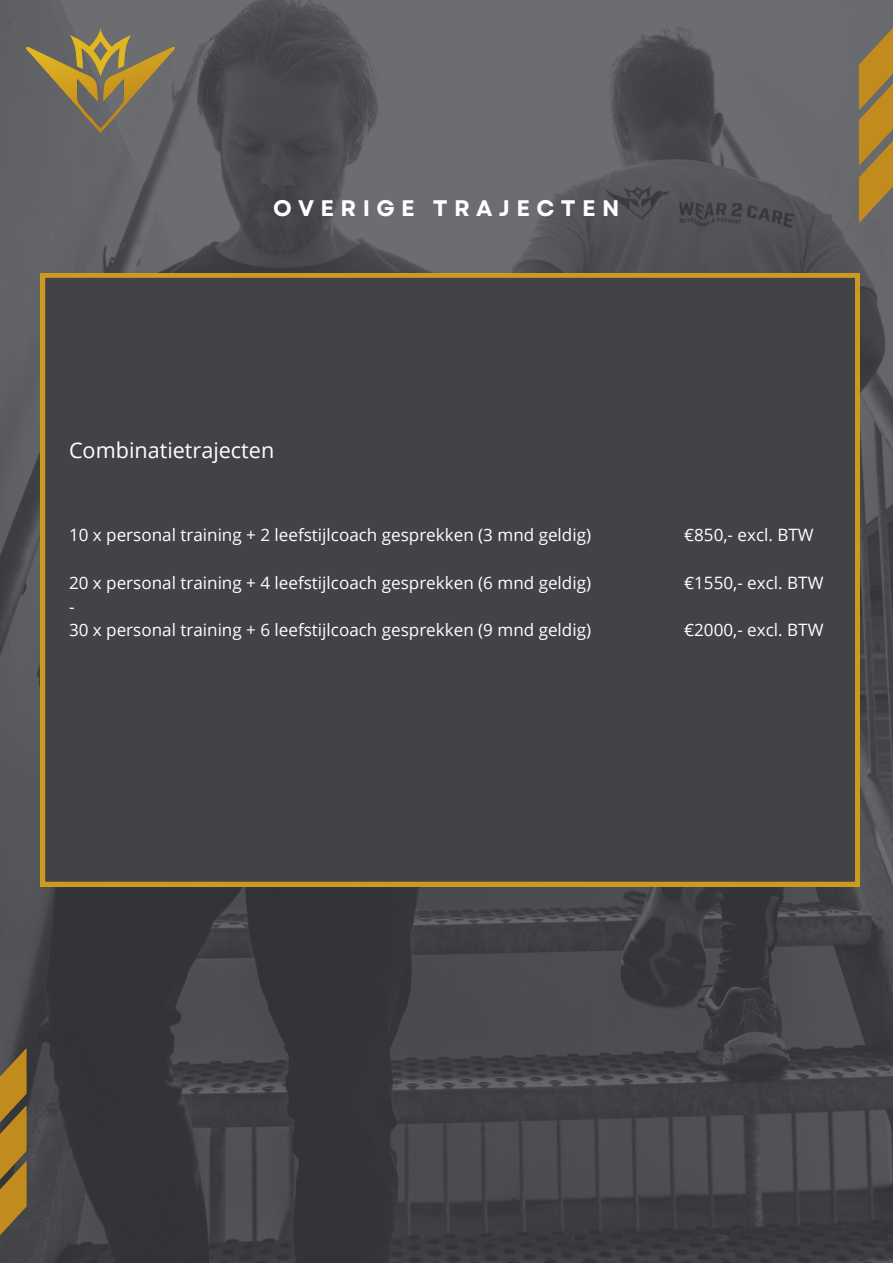
<style>
.page{position:relative;width:893px;height:1264px;background:#fff}
.page>*{position:absolute;margin:0;border:0;box-sizing:border-box;transform-origin:0 0}
.t1{font:700 22.5px "Garet";letter-spacing:.28em;color:#fff}
.t2{font:21.6px "Open Sans";color:#fff}
.t3{font:17.1px "Open Sans";color:#fff}
</style>
<div class="page">
<img style="left:0;top:0;width:892px;height:1262px">
<img style="left:26px;top:28px;width:149px;height:106px">
<svg style="left:0;top:1048px;width:26px;height:57px"></svg>
<svg style="left:0;top:1105px;width:26px;height:56px"></svg>
<svg style="left:0;top:1161px;width:26px;height:81px;fill:#c28b1d"></svg>
<svg style="left:859px;top:165px;width:33px;height:58px;fill:#c28b1d"></svg>
<svg style="left:859px;top:110px;width:33px;height:55px;fill:#c28b1d"></svg>
<svg style="left:859px;top:28px;width:33px;height:82px;fill:#c28b1d"></svg>
<div style="left:41px;top:273px;width:818px;height:613px;background:#414347"></div>
<p class="t1" style="left:273px;top:192px;width:348px">OVERIGE TRAJECTEN</p>
<p class="t2" style="left:69px;top:435px;width:207px">Combinatietrajecten</p>
<p class="t3" style="left:69px;top:523px;width:523px">10 x personal training + 2 leefstijlcoach gesprekken (3 mnd geldig)</p>
<p class="t3" style="left:684px;top:523px;width:131px">€850,- excl. BTW</p>
<p class="t3" style="left:69px;top:570px;width:523px">20 x personal training + 4 leefstijlcoach gesprekken (6 mnd geldig)</p>
<p class="t3" style="left:684px;top:570px;width:141px">€1550,- excl. BTW</p>
<p class="t3" style="left:69px;top:594px;width:7px">-</p>
<p class="t3" style="left:69px;top:618px;width:523px">30 x personal training + 6 leefstijlcoach gesprekken (9 mnd geldig)</p>
<p class="t3" style="left:684px;top:618px;width:141px">€2000,- excl. BTW</p>
</div>
